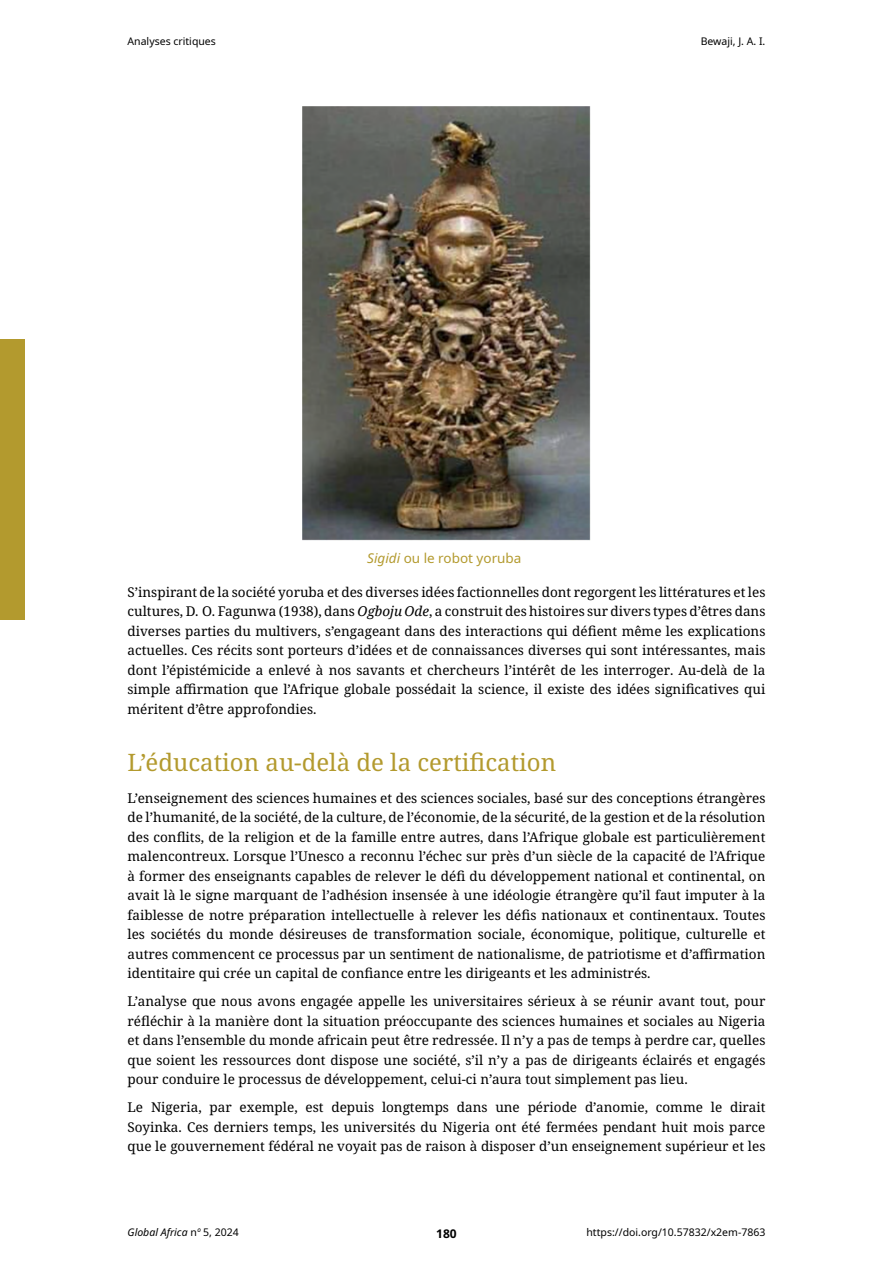
<style>
.page{position:relative;width:893px;height:1263px;background:#fff}
.page>*{position:absolute;margin:0;border:0;box-sizing:border-box;transform-origin:0 0}
.t1{font:24px "Noto Serif";color:#b39a2e}
.t2{font:13.5px/19.5px "Noto Serif";color:#000;text-align:justify}
.t3{font:13.5px "Noto Sans";color:#b39a2e}
.t4{font:700 12px "Noto Sans";color:#000}
.t5{font:10.5px "Noto Sans";color:#000}
.t6{font:italic 10.5px "Noto Sans";color:#000}
.s1{font-style:italic}
.s2{font-style:normal}
</style>
<div class="page">
<div style="left:0;top:339px;width:25px;height:281px;background:#b39a2e"></div>
<img style="left:302px;top:106px;width:289px;height:434px">
<p class="t5" style="left:128px;top:34px;width:90px">Analyses critiques</p>
<p class="t5" style="left:701px;top:34px;width:66px">Bewaji, J. A. I.</p>
<p class="t3" style="left:367px;top:548px;width:156px"><span class="s1">Sigidi</span> ou le robot yoruba</p>
<p class="t2" style="left:128px;top:583px;width:639px">S’inspirant de la société yoruba et des diverses idées factionnelles dont regorgent les littératures et les cultures, D. O. Fagunwa (1938), dans <span class="s1">Ogboju Ode</span>, a construit des histoires sur divers types d’êtres dans diverses parties du multivers, s’engageant dans des interactions qui défient même les explications actuelles. Ces récits sont porteurs d’idées et de connaissances diverses qui sont intéressantes, mais dont l’épistémicide a enlevé à nos savants et chercheurs l’intérêt de les interroger. Au-delà de la simple affirmation que l’Afrique globale possédait la science, il existe des idées significatives qui méritent d’être approfondies.</p>
<h1 class="t1" style="left:128px;top:745px;width:430px">L’éducation au-delà de la certification</h1>
<p class="t2" style="left:128px;top:789px;width:639px">L’enseignement des sciences humaines et des sciences sociales, basé sur des conceptions étrangères de l’humanité, de la société, de la culture, de l’économie, de la sécurité, de la gestion et de la résolution des conflits, de la religion et de la famille entre autres, dans l’Afrique globale est particulièrement malencontreux. Lorsque l’Unesco a reconnu l’échec sur près d’un siècle de la capacité de l’Afrique à former des enseignants capables de relever le défi du développement national et continental, on avait là le signe marquant de l’adhésion insensée à une idéologie étrangère qu’il faut imputer à la faiblesse de notre préparation intellectuelle à relever les défis nationaux et continentaux. Toutes les sociétés du monde désireuses de transformation sociale, économique, politique, culturelle et autres commencent ce processus par un sentiment de nationalisme, de patriotisme et d’affirmation identitaire qui crée un capital de confiance entre les dirigeants et les administrés.</p>
<p class="t2" style="left:128px;top:992px;width:639px">L’analyse que nous avons engagée appelle les universitaires sérieux à se réunir avant tout, pour réfléchir à la manière dont la situation préoccupante des sciences humaines et sociales au Nigeria et dans l’ensemble du monde africain peut être redressée. Il n’y a pas de temps à perdre car, quelles que soient les ressources dont dispose une société, s’il n’y a pas de dirigeants éclairés et engagés pour conduire le processus de développement, celui-ci n’aura tout simplement pas lieu.</p>
<p class="t2" style="left:128px;top:1098px;width:639px">Le Nigeria, par exemple, est depuis longtemps dans une période d’anomie, comme le dirait Soyinka. Ces derniers temps, les universités du Nigeria ont été fermées pendant huit mois parce que le gouvernement fédéral ne voyait pas de raison à disposer d’un enseignement supérieur et les</p>
<p class="t6" style="left:128px;top:1224px;width:113px">Global Africa <span class="s2">n</span>º <span class="s2">5, 2024</span></p>
<p class="t4" style="left:436px;top:1225px;width:22px">180</p>
<p class="t5" style="left:586px;top:1225px;width:180px">https://doi.org/10.57832/x2em-7863</p>
</div>
